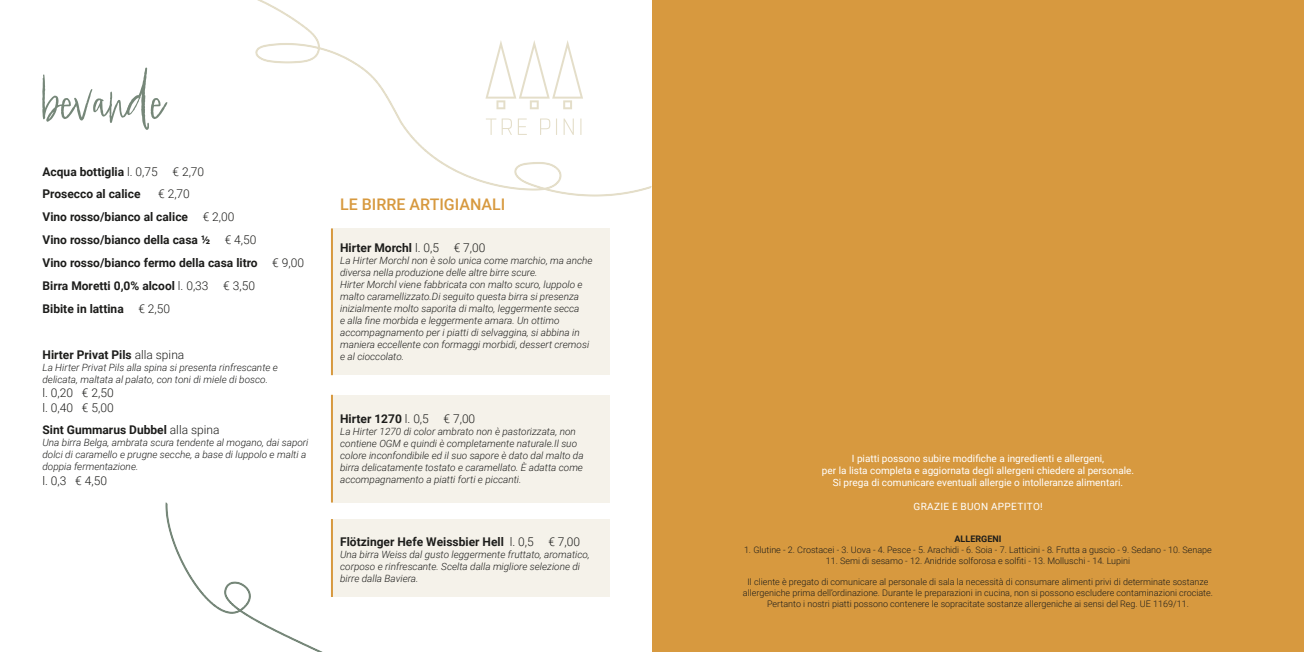
<style>
.page{position:relative;width:1304px;height:652px;background:#fff}
.page>*{position:absolute;margin:0;border:0;box-sizing:border-box;transform-origin:0 0}
.t1{font:101px "Audrielle No 2";color:#768779}
.t2{font:500 16px "Roboto";color:#d7993f}
.t3{font:700 12px/22.9px "Roboto";color:#1d1d1b}
.t4{font:300 12px/14.4px "Roboto";color:#1d1d1b}
.t5{font:italic 300 10px/12px "Roboto";color:#1d1d1b}
.t6{font:10px/12px "Roboto";color:#fff;text-align:center}
.t7{font:10px "Roboto";letter-spacing:.035em;color:#fff}
.t8{font:300 9px/10.8px "Roboto";color:#1d1d1b;text-align:center}
.t9{font:700 9px "Roboto";color:#1d1d1b}
.s1{font-weight:300}
</style>
<div class="page">
<div style="left:652px;top:0;width:652px;height:652px;background:#d7993f"></div>
<svg style="left:255px;top:0;width:397px;height:197px"></svg>
<svg style="left:485px;top:40px;width:98px;height:69px"></svg>
<svg style="left:486px;top:119px;width:10px;height:16px"></svg>
<svg style="left:502px;top:119px;width:10px;height:16px"></svg>
<svg style="left:518px;top:119px;width:9px;height:16px"></svg>
<svg style="left:540px;top:119px;width:10px;height:16px"></svg>
<svg style="left:556px;top:119px;width:1px;height:16px"></svg>
<svg style="left:564px;top:119px;width:10px;height:16px"></svg>
<svg style="left:580px;top:119px;width:1px;height:16px"></svg>
<svg style="left:165px;top:502px;width:321px;height:150px"></svg>
<div style="left:331px;top:228px;width:278px;height:147px;background:#f5f2ea"></div>
<div style="left:331px;top:395px;width:278px;height:107px;background:#f5f2ea"></div>
<div style="left:331px;top:519px;width:278px;height:78px;background:#f5f2ea"></div>
<hr style="left:331px;top:228px;width:2px;height:147px;background:#d7993f">
<hr style="left:331px;top:395px;width:2px;height:107px;background:#d7993f">
<hr style="left:331px;top:519px;width:2px;height:78px;background:#d7993f">
<h1 class="t1" style="left:43px;top:30px;width:125px">bevande</h1>
<p class="t3" style="left:43px;top:159px;width:163px">Acqua bottiglia <span class="s1">l. 0,75 € 2,70<br></span>Prosecco al calice</p>
<p class="t3" style="left:43px;top:182px;width:263px;text-indent:116px"><span class="s1">€ 2,70<br></span>Vino rosso/bianco al calice <span class="s1">€ 2,00<br></span>Vino rosso/bianco della casa ½ <span class="s1">€ 4,50<br></span>Vino rosso/bianco fermo della casa litro <span class="s1">€ 9,00<br></span>Birra Moretti 0,0% alcool <span class="s1">l. 0,33 € 3,50<br></span>Bibite in lattina <span class="s1">€ 2,50</span></p>
<p class="t3" style="left:43px;top:343px;width:143px">Hirter Privat Pils <span class="s1">alla spina</span></p>
<p class="t5" style="left:43px;top:361px;width:237px">La Hirter Privat Pils alla spina si presenta rinfrescante e delicata, maltata al palato, con toni di miele di bosco.</p>
<p class="t4" style="left:43px;top:385px;width:73px">l. 0,20 € 2,50 l. 0,40 € 5,00</p>
<p class="t3" style="left:43px;top:418px;width:178px">Sint Gummarus Dubbel <span class="s1">alla spina</span></p>
<p class="t5" style="left:43px;top:437px;width:267px">Una birra Belga, ambrata scura tendente al mogano, dai sapori dolci di caramello e prugne secche, a base di luppolo e malti a doppia fermentazione.</p>
<p class="t4" style="left:43px;top:473px;width:66px">l. 0,3 € 4,50</p>
<h2 class="t2" style="left:340px;top:193px;width:167px">LE BIRRE ARTIGIANALI</h2>
<p class="t3" style="left:340px;top:236px;width:147px">Hirter Morchl <span class="s1">l. 0,5 € 7,00</span></p>
<p class="t5" style="left:340px;top:254px;width:254px">La Hirter Morchl non è solo unica come marchio, ma anche diversa nella produzione delle altre birre scure.<br>Hirter Morchl viene fabbricata con malto scuro, luppolo e malto caramellizzato.Di seguito questa birra si presenza inizialmente molto saporita di malto, leggermente secca<br>e alla fine morbida e leggermente amara. Un ottimo accompagnamento per i piatti di selvaggina, si abbina in maniera eccellente con formaggi morbidi, dessert cremosi e al cioccolato.</p>
<p class="t3" style="left:340px;top:407px;width:137px">Hirter 1270 <span class="s1">l. 0,5 € 7,00</span></p>
<p class="t5" style="left:340px;top:425px;width:245px">La Hirter 1270 di color ambrato non è pastorizzata, non contiene OGM e quindi è completamente naturale.Il suo colore inconfondibile ed il suo sapore è dato dal malto da birra delicatamente tostato e caramellato. È adatta come accompagnamento a piatti forti e piccanti.</p>
<p class="t3" style="left:340px;top:530px;width:242px">Flötzinger Hefe Weissbier Hell <span class="s1">l. 0,5 € 7,00</span></p>
<p class="t5" style="left:340px;top:548px;width:251px">Una birra Weiss dal gusto leggermente fruttato, aromatico, corposo e rinfrescante. Scelta dalla migliore selezione di birre dalla Baviera.</p>
<p class="t6" style="left:822px;top:452px;width:314px">I piatti possono subire modifiche a ingredienti e allergeni,<br>per la lista completa e aggiornata degli allergeni chiedere al personale.<br>Si prega di comunicare eventuali allergie o intolleranze alimentari.</p>
<p class="t7" style="left:913px;top:499px;width:131px">GRAZIE E BUON APPETITO!</p>
<p class="t9" style="left:955px;top:533px;width:48px">ALLERGENI</p>
<p class="t8" style="left:744px;top:544px;width:469px">1. Glutine - 2. Crostacei - 3. Uova - 4. Pesce - 5. Arachidi - 6. Soia - 7. Latticini - 8. Frutta a guscio - 9. Sedano - 10. Senape</p>
<p class="t8" style="left:826px;top:555px;width:306px">11. Semi di sesamo - 12. Anidride solforosa e solfiti - 13. Molluschi - 14. Lupini</p>
<p class="t8" style="left:743px;top:576px;width:472px">Il cliente è pregato di comunicare al personale di sala la necessità di consumare alimenti privi di determinate sostanze allergeniche prima dell’ordinazione. Durante le preparazioni in cucina, non si possono escludere contaminazioni crociate.<br>Pertanto i nostri piatti possono contenere le sopracitate sostanze allergeniche ai sensi del Reg. UE 1169/11.</p>
</div>
